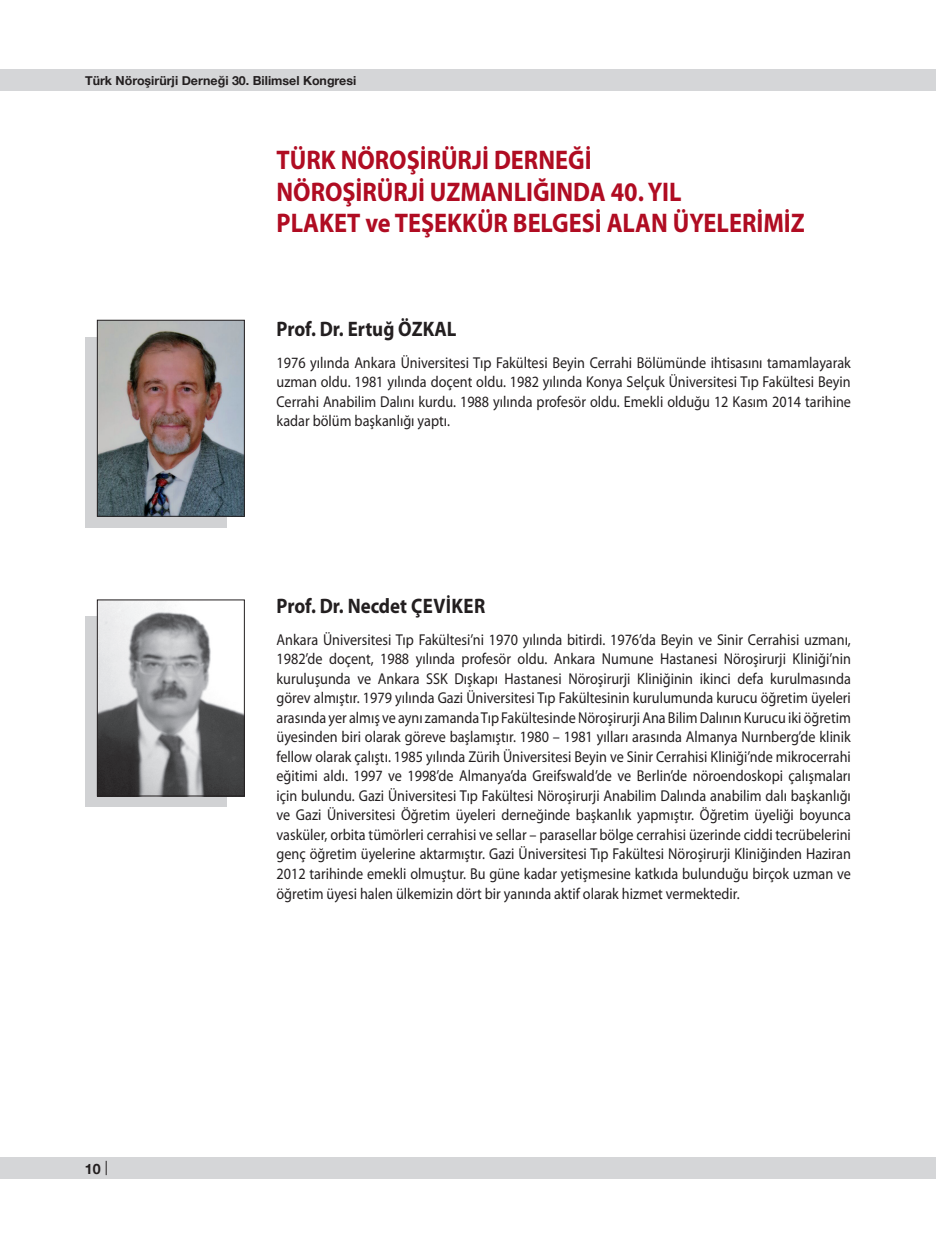
<style>
.page{position:relative;width:936px;height:1234px;background:#fff}
.page>*{position:absolute;margin:0;border:0;box-sizing:border-box;transform-origin:0 0}
.t1{font:700 27px/31.5px "Myriad Pro";color:#b00c22;scale:.9 1}
.t2{font:700 21px "Myriad Pro";color:#231f20;scale:.9 1}
.t3{font:15.75px/19.5px "Myriad Pro";color:#231f20;text-align:justify;scale:.9 1}
.t4{font:700 14.25px "Helvetica Neue";color:#231f20}
.t5{font:700 12.45px "Helvetica Neue";color:#231f20}
.s1{font-weight:400}
</style>
<div class="page">
<div style="left:0;top:70px;width:935px;height:21px;background:#d5d6d8"></div>
<div style="left:0;top:1157px;width:935px;height:21px;background:#d5d6d8"></div>
<div style="left:85px;top:616px;width:142px;height:191px;background:#d1d2d4"></div>
<img style="left:99px;top:601px;width:144px;height:193px">
<div style="left:97px;top:599px;width:148px;height:197px;border:1px solid #231f20"></div>
<div style="left:85px;top:337px;width:142px;height:190px;background:#d1d2d4"></div>
<img style="left:99px;top:322px;width:144px;height:192px">
<div style="left:97px;top:320px;width:148px;height:196px;border:1px solid #231f20"></div>
<p class="t5" style="left:85px;top:71px;width:273px">Türk Nöroşirürji Derneği 30. Bilimsel Kongresi</p>
<h1 class="t1" style="left:276px;top:143px;width:588px">TÜRK NÖROŞİRÜRJİ DERNEĞİ<br>NÖROŞİRÜRJİ UZMANLIĞINDA 40. YIL<br>PLAKET ve TEŞEKKÜR BELGESİ ALAN ÜYELERİMİZ</h1>
<h2 class="t2" style="left:276px;top:315px;width:201px">Prof. Dr. Ertuğ ÖZKAL</h2>
<p class="t3" style="left:276px;top:352px;width:639px">1976 yılında Ankara Üniversitesi Tıp Fakültesi Beyin Cerrahi Bölümünde ihtisasını tamamlayarak uzman oldu. 1981 yılında doçent oldu. 1982 yılında Konya Selçuk Üniversitesi Tıp Fakültesi Beyin Cerrahi Anabilim Dalını kurdu. 1988 yılında profesör oldu. Emekli olduğu 12 Kasım 2014 tarihine kadar bölüm başkanlığı yaptı.</p>
<p class="t4" style="left:85px;top:1157px;width:24px">10 <span class="s1">|</span></p>
<h2 class="t2" style="left:276px;top:591px;width:208px">Prof. Dr. Necdet Çevİker</h2>
<p class="t3" style="left:276px;top:629px;width:639px">Ankara Üniversitesi Tıp Fakültesi’ni 1970 yılında bitirdi. 1976’da Beyin ve Sinir Cerrahisi uzmanı, 1982’de doçent, 1988 yılında profesör oldu. Ankara Numune Hastanesi Nöroşirurji Kliniği’nin kuruluşunda ve Ankara SSK Dışkapı Hastanesi Nöroşirurji Kliniğinin ikinci defa kurulmasında görev almıştır. 1979 yılında Gazi Üniversitesi Tıp Fakültesinin kurulumunda kurucu öğretim üyeleri arasında yer almış ve aynı zamanda Tıp Fakültesinde Nöroşirurji Ana Bilim Dalının Kurucu iki öğretim üyesinden biri olarak göreve başlamıştır. 1980 – 1981 yılları arasında Almanya Nurnberg’de klinik fellow olarak çalıştı. 1985 yılında Zürih Üniversitesi Beyin ve Sinir Cerrahisi Kliniği’nde mikrocerrahi eğitimi aldı. 1997 ve 1998’de Almanya’da Greifswald’de ve Berlin’de nöroendoskopi çalışmaları için bulundu. Gazi Üniversitesi Tıp Fakültesi Nöroşirurji Anabilim Dalında anabilim dalı başkanlığı ve Gazi Üniversitesi Öğretim üyeleri derneğinde başkanlık yapmıştır. Öğretim üyeliği boyunca vasküler, orbita tümörleri cerrahisi ve sellar – parasellar bölge cerrahisi üzerinde ciddi tecrübelerini genç öğretim üyelerine aktarmıştır. Gazi Üniversitesi Tıp Fakültesi Nöroşirurji Kliniğinden Haziran 2012 tarihinde emekli olmuştur. Bu güne kadar yetişmesine katkıda bulunduğu birçok uzman ve öğretim üyesi halen ülkemizin dört bir yanında aktif olarak hizmet vermektedir.</p>
</div>
